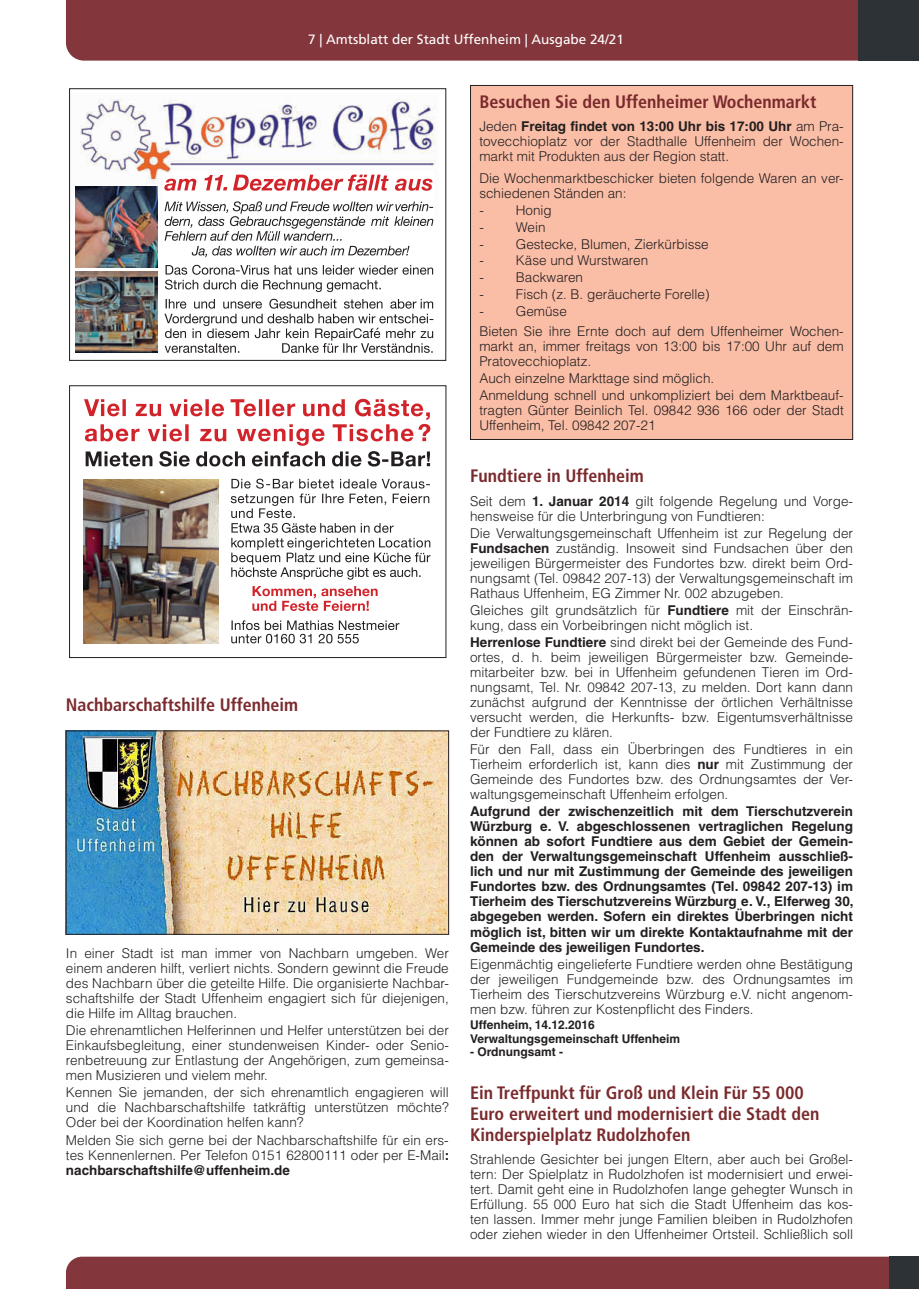
<style>
.page{position:relative;width:919px;height:1289px;background:#fff}
.page>*{position:absolute;margin:0;border:0;box-sizing:border-box;transform-origin:0 0}
.t1{font:700 condensed 18px/21px "Frutiger LT";color:#7a2a2d}
.t2{font:300 13.5px/15px "Helvetica LT";color:#231f20;text-align:justify}
.t3{font:700 13.5px/15px "Helvetica LT";color:#231f20;text-align:justify}
.t4{font:13.5px "Frutiger LT";color:#fff}
.t5{font:700 12px/13.5px "Helvetica LT";color:#231f20}
.s1{font-weight:700}
</style>
<div class="page">
<div style="left:66px;top:1256px;width:823px;height:32px;background:#83363c"></div>
<div style="left:889px;top:1256px;width:29px;height:32px;background:#2c3235"></div>
<div style="left:66px;top:0;width:792px;height:61px;background:#83363c"></div>
<div style="left:858px;top:0;width:60px;height:61px;background:#2c3235"></div>
<div style="left:470px;top:85px;width:382px;height:354px;background:#fabda6"></div>
<div style="left:470px;top:85px;width:383px;height:355px;border:1px solid #231f20"></div>
<img style="left:75px;top:99px;width:361px;height:121px">
<div style="left:173px;top:171px;width:261px;height:55px;background:#fff"></div>
<div style="left:163px;top:173px;width:34px;height:45px;background:#fff"></div>
<div style="left:69px;top:88px;width:377px;height:273px;border:1px solid #231f20"></div>
<img style="left:76px;top:271px;width:81px;height:81px">
<img style="left:76px;top:186px;width:81px;height:82px">
<svg style="left:164px;top:299px;width:269px;height:54px"></svg>
<svg style="left:165px;top:265px;width:268px;height:27px"></svg>
<svg style="left:164px;top:201px;width:269px;height:56px"></svg>
<svg style="left:164px;top:174px;width:268px;height:17px"></svg>
<div style="left:69px;top:385px;width:377px;height:273px;border:1px solid #231f20"></div>
<img style="left:84px;top:479px;width:134px;height:165px">
<svg style="left:231px;top:620px;width:168px;height:23px"></svg>
<svg style="left:252px;top:586px;width:125px;height:25px"></svg>
<svg style="left:231px;top:478px;width:199px;height:101px"></svg>
<svg style="left:84px;top:399px;width:346px;height:67px"></svg>
<img style="left:68px;top:732px;width:379px;height:200px">
<div style="left:66px;top:730px;width:383px;height:204px;border:1px solid #231f20"></div>
<p class="t4" style="left:308px;top:32px;width:317px">7 | Amtsblatt der Stadt Uffenheim | Ausgabe 24/21</p>
<h1 class="t1" style="left:66px;top:694px;width:234px">Nachbarschaftshilfe Uffenheim</h1>
<p class="t2" style="left:66px;top:945px;width:384px">In einer Stadt ist man immer von Nachbarn umgeben. Wer einem anderen hilft, verliert nichts. Sondern gewinnt die Freude des Nachbarn über die geteilte Hilfe. Die organisierte Nachbar&shy;schaftshilfe der Stadt Uffenheim engagiert sich für diejenigen, die Hilfe im Alltag brauchen.</p>
<p class="t2" style="left:66px;top:1022px;width:384px">Die ehrenamtlichen Helferinnen und Helfer unterstützen bei der Einkaufsbegleitung, einer stundenweisen Kinder- oder Senio&shy;renbetreuung zur Entlastung der Angehörigen, zum gemeinsa&shy;men Musizieren und vielem mehr.</p>
<p class="t2" style="left:66px;top:1084px;width:384px">Kennen Sie jemanden, der sich ehrenamtlich engagieren will und die Nachbarschaftshilfe tatkräftig unterstützen möchte?<br>Oder bei der Koordination helfen kann?</p>
<p class="t2" style="left:66px;top:1132px;width:385px">Melden Sie sich gerne bei der Nachbarschaftshilfe für ein ers&shy;tes Kennenlernen. Per Telefon 0151 62800111 oder per E-Mail<span class="s1">: nachbarschaftshilfe@uffenheim.de</span></p>
<h1 class="t1" style="left:479px;top:91px;width:339px">Besuchen Sie den Uffenheimer Wochenmarkt</h1>
<p class="t2" style="left:479px;top:119px;width:366px">Jeden <span class="s1">Freitag findet von 13:00 Uhr bis 17:00 Uhr</span> am Pra&shy;tovecchioplatz vor der Stadthalle Uffenheim der Wochen&shy;markt mit Produkten aus der Region statt.</p>
<p class="t2" style="left:479px;top:171px;width:366px">Die Wochenmarktbeschicker bieten folgende Waren an ver&shy;schiedenen Ständen an:</p>
<p class="t2" style="left:479px;top:203px;width:74px">- Honig</p>
<p class="t2" style="left:479px;top:219px;width:68px">- Wein</p>
<p class="t2" style="left:479px;top:236px;width:231px">- Gestecke, Blumen, Zierkürbisse</p>
<p class="t2" style="left:479px;top:253px;width:170px">- Käse und Wurstwaren</p>
<p class="t2" style="left:479px;top:270px;width:105px">- Backwaren</p>
<p class="t2" style="left:479px;top:286px;width:231px">- Fisch (z. B. geräucherte Forelle)</p>
<p class="t2" style="left:479px;top:300px;width:366px;line-height:20.1px">- Gemüse<br>Bieten Sie ihre Ernte doch auf dem Uffenheimer Wochen-</p>
<p class="t2" style="left:479px;top:338px;width:366px">markt an, immer freitags von 13:00 bis 17:00 Uhr auf dem<br>Pratovecchioplatz.</p>
<p class="t2" style="left:479px;top:369px;width:366px;line-height:17.1px">Auch einzelne Markttage sind möglich.<br>Anmeldung schnell und unkompliziert bei dem Marktbeauf-</p>
<p class="t2" style="left:479px;top:402px;width:366px">tragten Günter Beinlich Tel. 09842 936 166 oder der Stadt<br>Uffenheim, Tel. 09842 207-21</p>
<h1 class="t1" style="left:470px;top:465px;width:175px">Fundtiere in Uffenheim</h1>
<p class="t2" style="left:470px;top:493px;width:384px">Seit dem <span class="s1">1. Januar 2014</span> gilt folgende Regelung und Vorge&shy;hensweise für die Unterbringung von Fundtieren:</p>
<p class="t2" style="left:470px;top:525px;width:384px">Die Verwaltungsgemeinschaft Uffenheim ist zur Regelung der <span class="s1">Fundsachen</span> zuständig. Insoweit sind Fundsachen über den jeweiligen Bürgermeister des Fundortes bzw. direkt beim Ord&shy;nungsamt (Tel. 09842 207-13) der Verwaltungsgemeinschaft im Rathaus Uffenheim, EG Zimmer Nr. 002 abzugeben.</p>
<p class="t2" style="left:470px;top:602px;width:384px">Gleiches gilt grundsätzlich für <span class="s1">Fundtiere</span> mit der Einschrän&shy;kung, dass ein Vorbeibringen nicht möglich ist.</p>
<p class="t2" style="left:470px;top:634px;width:384px"><span class="s1">Herrenlose Fundtiere</span> sind direkt bei der Gemeinde des Fund&shy;ortes, d. h. beim jeweiligen Bürgermeister bzw. Gemeinde&shy;mitarbeiter bzw. bei in Uffenheim gefundenen Tieren im Ord&shy;nungsamt, Tel. Nr. 09842 207-13, zu melden. Dort kann dann zunächst aufgrund der Kenntnisse der örtlichen Verhältnisse versucht werden, die Herkunfts- bzw. Eigentumsverhältnisse der Fundtiere zu klären.</p>
<p class="t2" style="left:470px;top:741px;width:384px">Für den Fall, dass ein Überbringen des Fundtieres in ein Tierheim erforderlich ist, kann dies <span class="s1">nur</span> mit Zustimmung der Gemeinde des Fundortes bzw. des Ordnungsamtes der Ver&shy;waltungsgemeinschaft Uffenheim erfolgen.</p>
<p class="t3" style="left:470px;top:804px;width:385px">Aufgrund der zwischenzeitlich mit dem Tierschutzverein Würzburg e. V. abgeschlossenen vertraglichen Regelung können ab sofort Fundtiere aus dem Gebiet der Gemein&shy;den der Verwaltungsgemeinschaft Uffenheim ausschließ&shy;lich und nur mit Zustimmung der Gemeinde des jeweiligen Fundortes bzw. des Ordnungsamtes (Tel. 09842 207-13) im Tierheim des Tierschutzvereins Würzburg e. V., Elferweg 30, abgegeben werden. Sofern ein direktes Überbringen nicht möglich ist, bitten wir um direkte Kontaktaufnahme mit der Gemeinde des jeweiligen Fundortes.</p>
<p class="t2" style="left:470px;top:956px;width:384px">Eigenmächtig eingelieferte Fundtiere werden ohne Bestätigung der jeweiligen Fundgemeinde bzw. des Ordnungsamtes im Tierheim des Tierschutzvereins Würzburg e.V. nicht angenom&shy;men bzw. führen zur Kostenpflicht des Finders.</p>
<p class="t5" style="left:470px;top:1018px;width:211px">Uffenheim, 14.12.2016<br>Verwaltungsgemeinschaft Uffenheim</p>
<p class="t5" style="left:470px;top:1045px;width:94px">- Ordnungsamt -</p>
<h1 class="t1" style="left:470px;top:1081px;width:351px">Ein Treffpunkt für Groß und Klein Für 55 000<br>Euro erweitert und modernisiert die Stadt den<br>Kinderspielplatz Rudolzhofen</h1>
<p class="t2" style="left:470px;top:1151px;width:384px">Strahlende Gesichter bei jungen Eltern, aber auch bei Großel&shy;tern: Der Spielplatz in Rudolzhofen ist modernisiert und erwei&shy;tert. Damit geht eine in Rudolzhofen lange gehegter Wunsch in Erfüllung. 55 000 Euro hat sich die Stadt Uffenheim das kos&shy;ten lassen. Immer mehr junge Familien bleiben in Rudolzhofen oder ziehen wieder in den Uffenheimer Ortsteil. Schließlich soll</p>
</div>
